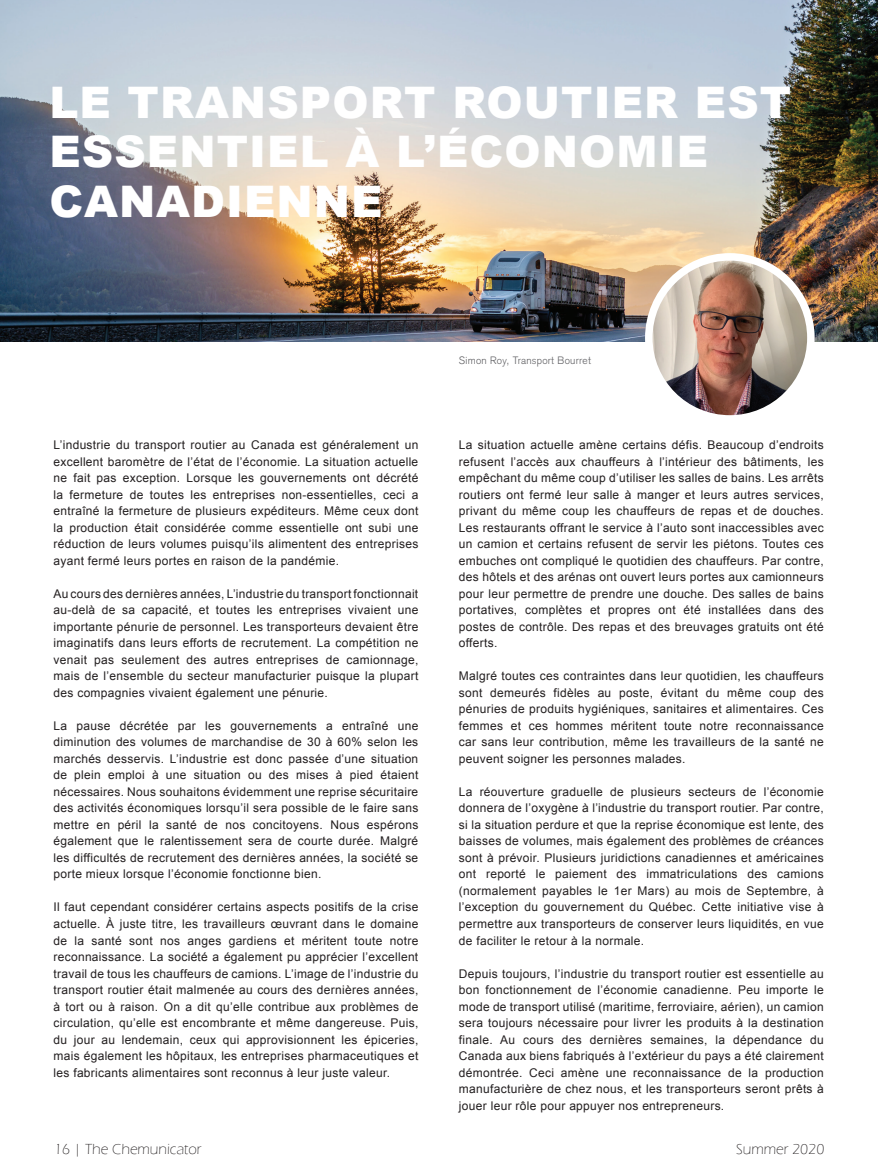
<style>
.page{position:relative;width:878px;height:1175px;background:#fff}
.page>*{position:absolute;margin:0;border:0;box-sizing:border-box;transform-origin:0 0}
.t1{font:900 43.5px/49.5px "Arial";letter-spacing:.025em;color:#fff}
.t2{font:300 15px "Eras ITC";color:#231f20}
.t3{font:12px/16.5px "Arial";letter-spacing:.025em;color:#231f20;text-align:justify}
.t4{font:300 10.5px "Akzidenz Grotesk";letter-spacing:.025em;color:#636366}
</style>
<div class="page">
<img style="left:0;top:0;width:878px;height:341px">
<img style="left:648px;top:257px;width:162px;height:162px;border-radius:81px">
<div style="left:645px;top:253px;width:169px;height:170px;border:8px solid #fff;border-radius:50%"></div>
<h1 class="t1" style="left:49px;top:76px;width:743px">LE TRANSPORT ROUTIER EST<br>ESSENTIEL À L’ÉCONOMIE<br>CANADIENNE</h1>
<p class="t3" style="left:53px;top:437px;width:366px">L’industrie du transport routier au Canada est généralement un excellent baromètre de l’état de l’économie. La situation actuelle ne fait pas exception. Lorsque les gouvernements ont décrété la fermeture de toutes les entreprises non-essentielles, ceci a entraîné la fermeture de plusieurs expéditeurs. Même ceux dont la production était considérée comme essentielle ont subi une réduction de leurs volumes puisqu’ils alimentent des entreprises ayant fermé leurs portes en raison de la pandémie.</p>
<p class="t3" style="left:53px;top:585px;width:366px">Au cours des dernières années, L’industrie du transport fonctionnait au-delà de sa capacité, et toutes les entreprises vivaient une importante pénurie de personnel. Les transporteurs devaient être imaginatifs dans leurs efforts de recrutement. La compétition ne venait pas seulement des autres entreprises de camionnage, mais de l’ensemble du secteur manufacturier puisque la plupart des compagnies vivaient également une pénurie.</p>
<p class="t3" style="left:53px;top:717px;width:366px">La pause décrétée par les gouvernements a entraîné une diminution des volumes de marchandise de 30 à 60% selon les marchés desservis. L’industrie est donc passée d’une situation de plein emploi à une situation ou des mises à pied étaient nécessaires. Nous souhaitons évidemment une reprise sécuritaire des activités économiques lorsqu’il sera possible de le faire sans mettre en péril la santé de nos concitoyens. Nous espérons également que le ralentissement sera de courte durée. Malgré les difficultés de recrutement des dernières années, la société se porte mieux lorsque l’économie fonctionne bien.</p>
<p class="t3" style="left:53px;top:899px;width:366px">Il faut cependant considérer certains aspects positifs de la crise actuelle. À juste titre, les travailleurs œuvrant dans le domaine de la santé sont nos anges gardiens et méritent toute notre reconnaissance. La société a également pu apprécier l’excellent travail de tous les chauffeurs de camions. L’image de l’industrie du transport routier était malmenée au cours des dernières années, à tort ou à raison. On a dit qu’elle contribue aux problèmes de circulation, qu’elle est encombrante et même dangereuse. Puis, du jour au lendemain, ceux qui approvisionnent les épiceries, mais également les hôpitaux, les entreprises pharmaceutiques et les fabricants alimentaires sont reconnus à leur juste valeur.</p>
<p class="t4" style="left:459px;top:354px;width:133px">Simon Roy, Transport Bourret</p>
<p class="t3" style="left:459px;top:437px;width:366px">La situation actuelle amène certains défis. Beaucoup d’endroits refusent l’accès aux chauffeurs à l’intérieur des bâtiments, les empêchant du même coup d’utiliser les salles de bains. Les arrêts routiers ont fermé leur salle à manger et leurs autres services, privant du même coup les chauffeurs de repas et de douches.<br>Les restaurants offrant le service à l’auto sont inaccessibles avec un camion et certains refusent de servir les piétons. Toutes ces embuches ont compliqué le quotidien des chauffeurs. Par contre, des hôtels et des arénas ont ouvert leurs portes aux camionneurs pour leur permettre de prendre une douche. Des salles de bains portatives, complètes et propres ont été installées dans des postes de contrôle. Des repas et des breuvages gratuits ont été offerts.</p>
<p class="t3" style="left:459px;top:668px;width:366px">Malgré toutes ces contraintes dans leur quotidien, les chauffeurs sont demeurés fidèles au poste, évitant du même coup des pénuries de produits hygiéniques, sanitaires et alimentaires. Ces femmes et ces hommes méritent toute notre reconnaissance car sans leur contribution, même les travailleurs de la santé ne peuvent soigner les personnes malades.</p>
<p class="t3" style="left:459px;top:783px;width:366px">La réouverture graduelle de plusieurs secteurs de l’économie donnera de l’oxygène à l’industrie du transport routier. Par contre, si la situation perdure et que la reprise économique est lente, des baisses de volumes, mais également des problèmes de créances sont à prévoir. Plusieurs juridictions canadiennes et américaines ont reporté le paiement des immatriculations des camions (normalement payables le 1er Mars) au mois de Septembre, à l’exception du gouvernement du Québec. Cette initiative vise à permettre aux transporteurs de conserver leurs liquidités, en vue de faciliter le retour à la normale.</p>
<p class="t3" style="left:459px;top:965px;width:366px">Depuis toujours, l’industrie du transport routier est essentielle au bon fonctionnement de l’économie canadienne. Peu importe le mode de transport utilisé (maritime, ferroviaire, aérien), un camion sera toujours nécessaire pour livrer les produits à la destination finale. Au cours des dernières semaines, la dépendance du Canada aux biens fabriqués à l’extérieur du pays a été clairement démontrée. Ceci amène une reconnaissance de la production manufacturière de chez nous, et les transporteurs seront prêts à jouer leur rôle pour appuyer nos entrepreneurs.</p>
<p class="t2" style="left:54px;top:1141px;width:149px">16 | The Chemunicator</p>
<p class="t2" style="left:736px;top:1141px;width:90px">Summer 2020</p>
</div>
